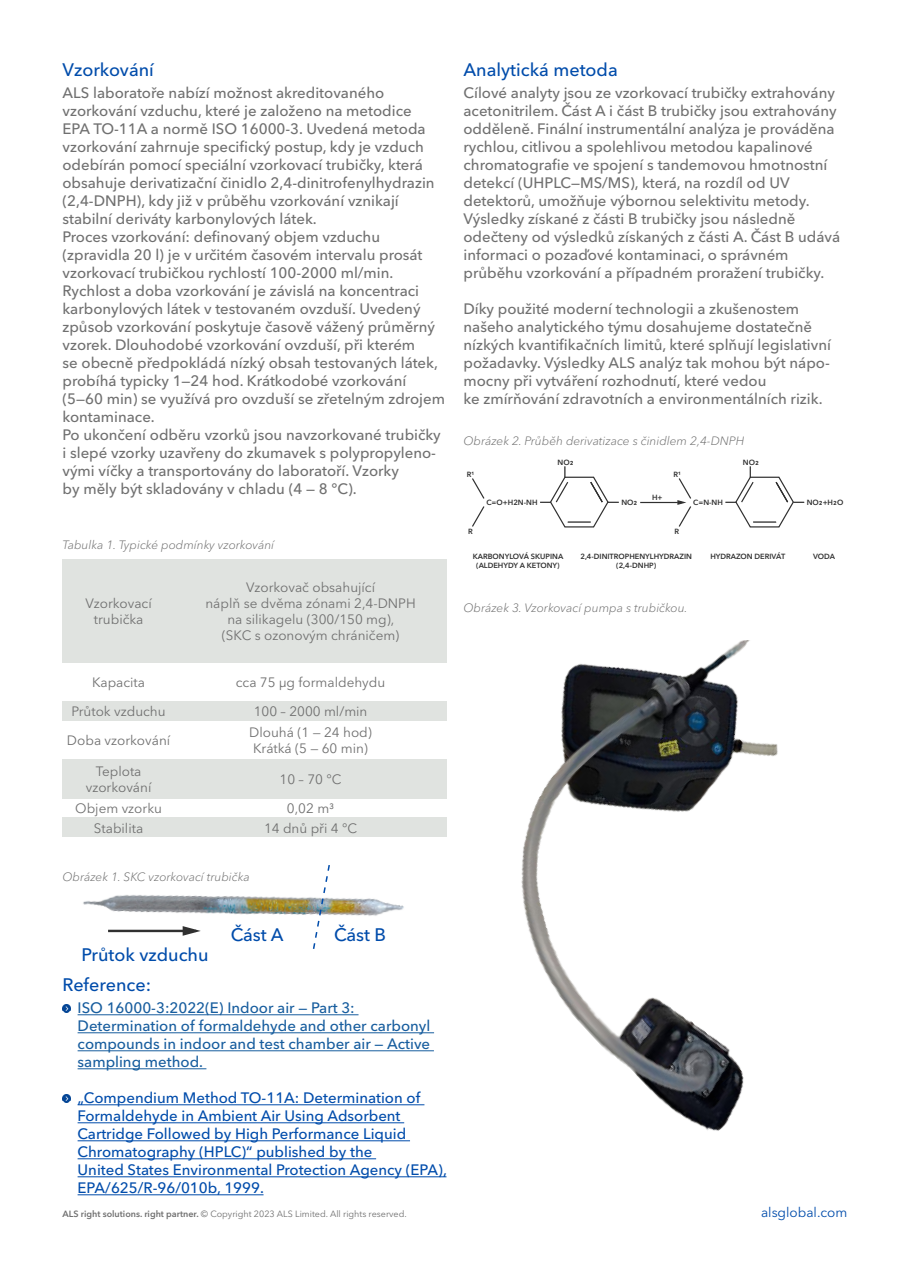
<style>
.page{position:relative;width:910px;height:1280px;background:#fff}
.page>*{position:absolute;margin:0;border:0;box-sizing:border-box;transform-origin:0 0}
.t1{font:500 18px "Avenir Next LT Pro";color:#004cab}
.t2{font:500 15px/18px "Avenir Next LT Pro";color:#707070}
.t3{font:500 15px/18px "Avenir Next LT Pro";color:#004cab}
.t4{font:500 15px/18px "Avenir Next LT Pro";color:#175d9e;text-align:justify}
.t5{font:13.5px/16.2px "Avenir Next LT Pro";color:#707070;text-align:center}
.t6{font:13.5px "Avenir Next LT Pro";color:#004cab}
.t7{font:italic 300 12px "Avenir Next LT Pro";color:#707070}
.t8{font:9px "Avenir Next LT Pro";color:#707070}
.t9{font:600 7.5px/9px "Avenir Next LT Pro";color:#303030;text-align:center}
.s1{font-weight:600}
</style>
<div class="page">
<img style="left:83px;top:895px;width:321px;height:21px">
<svg style="left:63px;top:1005px;width:8px;height:8px"></svg>
<svg style="left:63px;top:1094px;width:8px;height:9px"></svg>
<svg style="left:312px;top:865px;width:19px;height:84px"></svg>
<hr style="left:78px;top:1014px;width:281px;height:1px;background:#175d9e">
<hr style="left:78px;top:1032px;width:356px;height:1px;background:#175d9e">
<hr style="left:78px;top:1050px;width:356px;height:1px;background:#175d9e">
<hr style="left:78px;top:1068px;width:128px;height:1px;background:#175d9e">
<hr style="left:78px;top:1104px;width:346px;height:1px;background:#004cab">
<hr style="left:78px;top:1122px;width:326px;height:1px;background:#004cab">
<hr style="left:78px;top:1140px;width:332px;height:1px;background:#004cab">
<hr style="left:78px;top:1158px;width:298px;height:1px;background:#004cab">
<hr style="left:78px;top:1176px;width:368px;height:1px;background:#004cab">
<hr style="left:78px;top:1194px;width:186px;height:1px;background:#004cab">
<div style="left:63px;top:559px;width:112px;height:103px;background:#e0e3e0"></div>
<div style="left:175px;top:559px;width:271px;height:103px;background:#e0e3e0"></div>
<div style="left:63px;top:701px;width:112px;height:19px;background:#e0e3e0"></div>
<div style="left:175px;top:701px;width:271px;height:19px;background:#e0e3e0"></div>
<div style="left:63px;top:818px;width:112px;height:19px;background:#e0e3e0"></div>
<div style="left:175px;top:818px;width:271px;height:19px;background:#e0e3e0"></div>
<div style="left:63px;top:760px;width:112px;height:39px;background:#e0e3e0"></div>
<div style="left:175px;top:760px;width:271px;height:39px;background:#e0e3e0"></div>
<hr style="left:108px;top:930px;width:75px;height:2px;background:#303030">
<svg style="left:181px;top:926px;width:18px;height:10px"></svg>
<svg style="left:472px;top:478px;width:13px;height:49px"></svg>
<svg style="left:540px;top:466px;width:79px;height:62px"></svg>
<hr style="left:640px;top:502px;width:38px;height:1px;background:#303030">
<svg style="left:725px;top:466px;width:79px;height:62px"></svg>
<svg style="left:677px;top:478px;width:14px;height:49px"></svg>
<img style="left:521px;top:640px;width:257px;height:491px">
<p class="t1" style="left:63px;top:59px;width:93px">Vzorkování</p>
<p class="t2" style="left:63px;top:84px;width:323px">ALS laboratoře nabízí možnost akreditovaného</p>
<p class="t2" style="left:63px;top:102px;width:374px">vzorkování vzduchu, které je založeno na metodice EPA TO-11A a normě ISO 16000-3. Uvedená metoda vzorkování zahrnuje specifický postup, kdy je vzduch odebírán pomocí speciální vzorkovací trubičky, která obsahuje derivatizační činidlo 2,4-dinitrofenylhydrazin (2,4-DNPH), kdy již v průběhu vzorkování vznikají</p>
<p class="t2" style="left:63px;top:210px;width:256px">stabilní deriváty karbonylových látek.</p>
<p class="t2" style="left:63px;top:228px;width:319px">Proces vzorkování: definovaný objem vzduchu</p>
<p class="t2" style="left:63px;top:246px;width:362px">(zpravidla 20 l) je v určitém časovém intervalu prosát vzorkovací trubičkou rychlostí 100-2000 ml/min.</p>
<p class="t2" style="left:63px;top:282px;width:358px">Rychlost a doba vzorkování je závislá na koncentraci</p>
<p class="t2" style="left:63px;top:300px;width:374px">karbonylových látek v testovaném ovzduší. Uvedený způsob vzorkování poskytuje časově vážený průměrný vzorek. Dlouhodobé vzorkování ovzduší, při kterém</p>
<p class="t2" style="left:63px;top:354px;width:384px">se obecně předpokládá nízký obsah testovaných látek, probíhá typicky 1—24 hod. Krátkodobé vzorkování (5—60 min) se využívá pro ovzduší se zřetelným zdrojem kontaminace.</p>
<p class="t2" style="left:63px;top:426px;width:380px">Po ukončení odběru vzorků jsou navzorkované trubičky i slepé vzorky uzavřeny do zkumavek s polypropyleno&shy;vými víčky a transportovány do laboratoří. Vzorky<br>by měly být skladovány v chladu (4 — 8 °C).</p>
<p class="t7" style="left:63px;top:537px;width:213px">Tabulka 1. Typické podmínky vzorkování</p>
<p class="t5" style="left:85px;top:595px;width:68px">Vzorkovací trubička</p>
<p class="t5" style="left:246px;top:579px;width:130px">Vzorkovač obsahující</p>
<p class="t5" style="left:205px;top:595px;width:212px">náplň se dvěma zónami 2,4-DNPH</p>
<p class="t5" style="left:227px;top:611px;width:168px">na silikagelu (300/150 mg),</p>
<p class="t5" style="left:222px;top:627px;width:179px">(SKC s ozonovým chráničem)</p>
<p class="t5" style="left:92px;top:674px;width:54px">Kapacita</p>
<p class="t5" style="left:236px;top:674px;width:151px">cca 75 µg formaldehydu</p>
<p class="t5" style="left:72px;top:703px;width:96px">Průtok vzduchu</p>
<p class="t5" style="left:254px;top:703px;width:115px">100 – 2000 ml/min</p>
<p class="t5" style="left:67px;top:732px;width:105px">Doba vzorkování</p>
<p class="t5" style="left:249px;top:724px;width:124px">Dlouhá (1 — 24 hod)</p>
<p class="t5" style="left:253px;top:740px;width:116px">Krátká (5 — 60 min)</p>
<p class="t5" style="left:86px;top:763px;width:67px">Teplota vzorkování</p>
<p class="t5" style="left:280px;top:771px;width:63px">10 – 70 °C</p>
<p class="t5" style="left:75px;top:801px;width:88px">Objem vzorku</p>
<p class="t5" style="left:287px;top:801px;width:49px">0,02 m³</p>
<p class="t5" style="left:94px;top:820px;width:51px">Stabilita</p>
<p class="t5" style="left:264px;top:820px;width:95px">14 dnů při 4 °C</p>
<p class="t7" style="left:63px;top:869px;width:189px">Obrázek 1. SKC vzorkovací trubička</p>
<p class="t1" style="left:82px;top:944px;width:128px">Průtok vzduchu</p>
<p class="t1" style="left:231px;top:923px;width:55px">Část A</p>
<p class="t1" style="left:334px;top:923px;width:54px">Část B</p>
<p class="t1" style="left:63px;top:974px;width:90px">Reference:</p>
<p class="t4" style="left:78px;top:999px;width:279px">ISO 16000-3:2022(E) Indoor air — Part 3:</p>
<p class="t4" style="left:78px;top:1017px;width:354px">Determination of formaldehyde and other carbonyl compounds in indoor and test chamber air — Active sampling method.</p>
<p class="t3" style="left:78px;top:1089px;width:344px">„Compendium Method TO-11A: Determination of<br>Formaldehyde in Ambient Air Using Adsorbent</p>
<p class="t3" style="left:78px;top:1125px;width:330px">Cartridge Followed by High Performance Liquid<br>Chromatography (HPLC)“ published by the</p>
<p class="t3" style="left:78px;top:1161px;width:371px">United States Environmental Protection Agency (EPA),<br>EPA/625/R-96/010b, 1999.</p>
<p class="t1" style="left:463px;top:59px;width:156px">Analytická metoda</p>
<p class="t2" style="left:463px;top:84px;width:375px">Cílové analyty jsou ze vzorkovací trubičky extrahovány acetonitrilem. Část A i část B trubičky jsou extrahovány odděleně. Finální instrumentální analýza je prováděna rychlou, citlivou a spolehlivou metodou kapalinové chromatografie ve spojení s tandemovou hmotnostní detekcí (UHPLC—MS/MS), která, na rozdíl od UV</p>
<p class="t2" style="left:463px;top:192px;width:348px">detektorů, umožňuje výbornou selektivitu metody.</p>
<p class="t2" style="left:463px;top:210px;width:333px">Výsledky získané z části B trubičky jsou následně</p>
<p class="t2" style="left:463px;top:228px;width:378px">odečteny od výsledků získaných z části A. Část B udává informaci o pozaďové kontaminaci, o správném</p>
<p class="t2" style="left:463px;top:264px;width:362px">průběhu vzorkování a případném proražení trubičky.</p>
<p class="t2" style="left:463px;top:300px;width:337px">Díky použité moderní technologii a zkušenostem</p>
<p class="t2" style="left:463px;top:318px;width:350px">našeho analytického týmu dosahujeme dostatečně</p>
<p class="t2" style="left:463px;top:336px;width:369px;text-align:justify">nízkých kvantifikačních limitů, které splňují legislativní požadavky. Výsledky ALS analýz tak mohou být nápo&shy;mocny při vytváření rozhodnutí, které vedou</p>
<p class="t2" style="left:463px;top:390px;width:361px">ke zmírňování zdravotních a environmentálních rizik.</p>
<p class="t7" style="left:463px;top:434px;width:282px">Obrázek 2. Průběh derivatizace s činidlem 2,4-DNPH</p>
<p class="t9" style="left:467px;top:470px;width:9px">R¹</p>
<p class="t9" style="left:468px;top:526px;width:6px">R</p>
<p class="t9" style="left:486px;top:498px;width:53px">C=O+H2N-NH</p>
<p class="t9" style="left:557px;top:458px;width:17px">NO2</p>
<p class="t9" style="left:621px;top:498px;width:17px">NO2</p>
<p class="t9" style="left:652px;top:493px;width:12px">H+</p>
<p class="t9" style="left:673px;top:470px;width:9px">R¹</p>
<p class="t9" style="left:675px;top:526px;width:6px">R</p>
<p class="t9" style="left:693px;top:498px;width:31px">C=N-NH</p>
<p class="t9" style="left:743px;top:458px;width:17px">NO2</p>
<p class="t9" style="left:807px;top:498px;width:38px">NO2+H2O</p>
<p class="t9" style="left:473px;top:552px;width:92px">KARBONYLOVÁ SKUPINA (ALDEHYDY A KETONY)</p>
<p class="t9" style="left:580px;top:552px;width:113px">2,4-DINITROPHENYLHYDRAZIN (2,4-DNHP)</p>
<p class="t9" style="left:710px;top:552px;width:76px">HYDRAZON DERIVÁT</p>
<p class="t9" style="left:813px;top:552px;width:23px">VODA</p>
<p class="t7" style="left:463px;top:601px;width:226px">Obrázek 3. Vzorkovací pumpa s trubičkou.</p>
<p class="t8" style="left:63px;top:1209px;width:346px"><span class="s1">ALS right solutions. right partner.</span> © Copyright 2023 ALS Limited. All rights reserved.</p>
<p class="t6" style="left:761px;top:1205px;width:88px">alsglobal.com</p>
</div>
